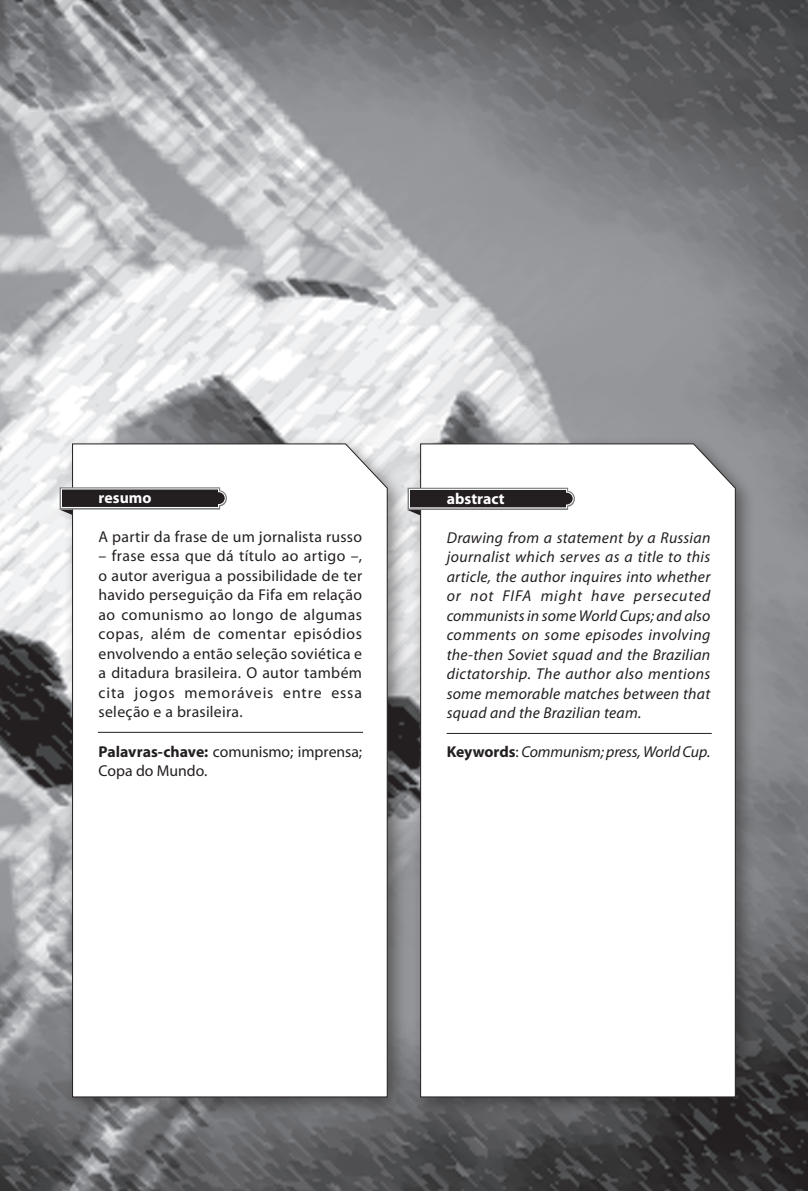
<style>
.page{position:relative;width:808px;height:1191px;background:#fff}
.page>*{position:absolute;margin:0;border:0;box-sizing:border-box;transform-origin:0 0}
.t1{font:italic 15.75px/19.5px "Myriad Pro";letter-spacing:.015em;color:#231f20;text-align:justify}
.t2{font:15.75px/19.5px "Myriad Pro";letter-spacing:.02em;color:#231f20;text-align:justify}
.t3{font:15.75px/19.5px "Myriad Pro";letter-spacing:-.005em;color:#231f20}
.t4{font:italic 15.75px "Myriad Pro";letter-spacing:-.01em;color:#231f20}
.t5{font:700 15.75px "Myriad Pro";letter-spacing:.005em;color:#fff}
.s1{font-weight:700}
.s2{font-weight:700;font-style:normal}
.s3{font-style:normal}
</style>
<div class="page">
<img style="left:0;top:0;width:808px;height:1191px">
<div style="left:64px;top:435px;width:343px;height:682px;background:#231f20;opacity:.5"></div>
<svg style="left:72px;top:443px;width:316px;height:654px"></svg>
<div style="left:412px;top:435px;width:343px;height:682px;background:#231f20;opacity:.5"></div>
<svg style="left:420px;top:443px;width:316px;height:654px"></svg>
<svg style="left:60px;top:487px;width:167px;height:28px"></svg>
<svg style="left:408px;top:488px;width:167px;height:27px"></svg>
<hr style="left:98px;top:732px;width:265px;height:1px;background:#231f20">
<hr style="left:447px;top:733px;width:265px;height:1px;background:#231f20">
<p class="t5" style="left:98px;top:487px;width:55px">resumo</p>
<p class="t2" style="left:98px;top:526px;width:265px">A partir da frase de um jornalista russo</p>
<p class="t2" style="left:98px;top:546px;width:265px">– frase essa que dá título ao artigo –, o autor averigua a possibilidade de ter havido perseguição da Fifa em relação ao comunismo ao longo de algumas copas, além de comentar episódios envolvendo a então seleção soviética e a ditadura brasileira. O autor também cita jogos memoráveis entre essa seleção e a brasileira.</p>
<p class="t3" style="left:98px;top:741px;width:265px"><span class="s1">Palavras-chave:</span> comunismo; imprensa;<br>Copa do Mundo.</p>
<p class="t5" style="left:447px;top:488px;width:59px">abstract</p>
<p class="t1" style="left:447px;top:527px;width:265px">Drawing from a statement by a Russian journalist which serves as a title to this article, the author inquires into whether or not FIFA might have persecuted communists in some World Cups; and also comments on some episodes involving the-then Soviet squad and the Brazilian dictatorship. The author also mentions some memorable matches between that squad and the Brazilian team.</p>
<p class="t4" style="left:447px;top:742px;width:265px"><span class="s2">Keywords</span><span class="s3">:</span> Communism; press, World Cup.</p>
</div>
